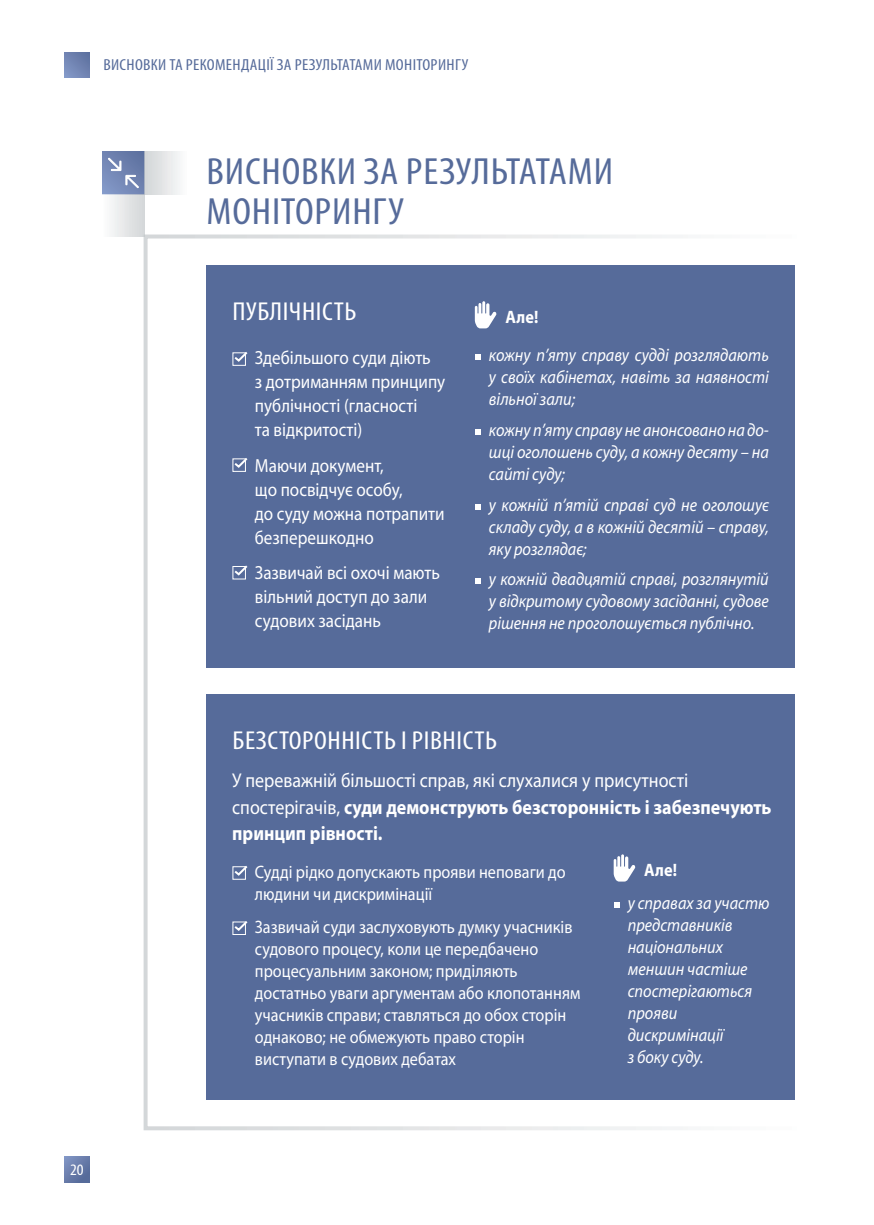
<style>
.page{position:relative;width:874px;height:1225px;background:#fff}
.page>*{position:absolute;margin:0;border:0;box-sizing:border-box;transform-origin:0 0}
.t1{font:condensed 38px/40px "Myriad Pro";letter-spacing:.02em;color:#566b9a;scale:1.1 1}
.t2{font:condensed 26px "Myriad Pro";letter-spacing:.02em;color:#fff;scale:1.1 1}
.t3{font:20px/26.4px "Myriad Pro";color:#fff;scale:.9 1}
.t4{font:19px/24px "Myriad Pro";color:#fff;scale:.9 1}
.t5{font:italic 18px/22px "Myriad Pro";color:#fff;text-align:justify;scale:.9 1}
.t6{font:18px/22px "Myriad Pro";color:#fff;scale:.9 1}
.t7{font:700 18px "Myriad Pro";letter-spacing:.015em;color:#fff;scale:.9 1}
.t8{font:condensed 16px "Myriad Pro";letter-spacing:.02em;color:#566b9a;scale:1.1 1}
.t9{font:condensed 16px "Myriad Pro";color:#fff;scale:1.1 1}
.s1{font-weight:700}
</style>
<div class="page">
<div style="left:64px;top:1157px;width:26px;height:25px;background:linear-gradient(to right,#7588b7,#5b6f9e)"></div>
<div style="left:64px;top:52px;width:26px;height:26px;background:linear-gradient(to right,#7c90bf,#677aa8)"></div>
<div style="left:143px;top:234px;width:665px;height:896px;border:4px solid #fff"></div>
<div style="left:206px;top:265px;width:588px;height:402px;background:#566b9a"></div>
<div style="left:206px;top:693px;width:588px;height:406px;background:#566b9a"></div>
<div style="left:102px;top:152px;width:43px;height:42px;background:linear-gradient(to right,#7d92c0,#677aa8)"></div>
<div style="left:102px;top:194px;width:43px;height:43px;background:linear-gradient(to right,#fdfefe,#d3d6d7)"></div>
<div style="left:145px;top:152px;width:42px;height:42px;background:linear-gradient(to right,#d2d5d7,#fbfbfc)"></div>
<svg style="left:475px;top:354px;width:5px;height:6px"></svg>
<svg style="left:475px;top:429px;width:5px;height:6px"></svg>
<svg style="left:475px;top:504px;width:5px;height:6px"></svg>
<svg style="left:475px;top:578px;width:5px;height:6px"></svg>
<svg style="left:474px;top:301px;width:22px;height:27px"></svg>
<svg style="left:614px;top:902px;width:5px;height:5px"></svg>
<svg style="left:613px;top:854px;width:22px;height:27px"></svg>
<svg style="left:232px;top:877px;width:14px;height:2px"></svg>
<svg style="left:232px;top:866px;width:16px;height:11px"></svg>
<div style="left:232px;top:352px;width:14px;height:14px;background:#566b9a;border:1px solid #fff"></div>
<svg style="left:232px;top:352px;width:16px;height:11px"></svg>
<div style="left:232px;top:458px;width:14px;height:14px;background:#566b9a;border:1px solid #fff"></div>
<svg style="left:232px;top:458px;width:16px;height:11px"></svg>
<svg style="left:232px;top:577px;width:14px;height:2px"></svg>
<svg style="left:232px;top:565px;width:16px;height:12px"></svg>
<div style="left:232px;top:921px;width:14px;height:14px;background:#566b9a;border:1px solid #fff"></div>
<svg style="left:232px;top:921px;width:16px;height:11px"></svg>
<svg style="left:107px;top:157px;width:32px;height:31px"></svg>
<p class="t8" style="left:103px;top:55px;width:333px">ВИСНОВКИ ТА РЕКОМЕНДАЦІЇ ЗА РЕЗУЛЬТАТАМИ МОНІТОРИНГУ</p>
<h1 class="t1" style="left:206px;top:151px;width:371px">ВИСНОВКИ ЗА РЕЗУЛЬТАТАМИ<br>МОНІТОРИНГУ</h1>
<h2 class="t2" style="left:232px;top:296px;width:114px">ПУБЛІЧНІСТЬ</h2>
<p class="t4" style="left:255px;top:345px;width:213px">Здебільшого суди діють<br>з дотриманням принципу публічності (гласності<br>та відкритості)</p>
<p class="t4" style="left:255px;top:453px;width:212px">Маючи документ,<br>що посвідчує особу,<br>до суду можна потрапити безперешкодно</p>
<p class="t4" style="left:255px;top:560px;width:207px">Зазвичай всі охочі мають вільний доступ до зали судових засідань</p>
<p class="t7" style="left:505px;top:305px;width:38px">Але!</p>
<p class="t5" style="left:488px;top:344px;width:312px">кожну п’яту справу судді розглядають у своїх кабінетах, навіть за наявності вільної зали;</p>
<p class="t5" style="left:488px;top:418px;width:312px">кожну п’яту справу не анонсовано на до&shy;шці оголошень суду, а кожну десяту – на сайті суду;</p>
<p class="t5" style="left:488px;top:493px;width:312px">у кожній п’ятій справі суд не оголошує складу суду, а в кожній десятій – справу, яку розглядає;</p>
<p class="t5" style="left:488px;top:567px;width:312px">у кожній двадцятій справі, розглянутій у відкритому судовому засіданні, судове рішення не проголошується публічно.</p>
<p class="t9" style="left:70px;top:1160px;width:14px">20</p>
<h2 class="t2" style="left:232px;top:724px;width:242px">БЕЗСТОРОННІСТЬ І РІВНІСТЬ</h2>
<p class="t3" style="left:232px;top:767px;width:600px">У переважній більшості справ, які слухалися у присутності спостерігачів, <span class="s1">суди демонструють безсторонність і забезпечують принцип рівності.</span></p>
<p class="t6" style="left:255px;top:860px;width:346px">Судді рідко допускають прояви неповаги до людини чи дискримінації</p>
<p class="t6" style="left:255px;top:916px;width:363px">Зазвичай суди заслуховують думку учасників судового процесу, коли це передбачено процесуальним законом; приділяють достатньо уваги аргументам або клопотанням учасників справи; ставляться до обох сторін однаково; не обмежують право сторін виступати в судових дебатах</p>
<p class="t7" style="left:644px;top:858px;width:38px">Але!</p>
<p class="t5" style="left:627px;top:891px;width:159px;text-align:left">у справах за участю представників національних меншин частіше спостерігаються прояви дискримінації<br>з боку суду.</p>
</div>
